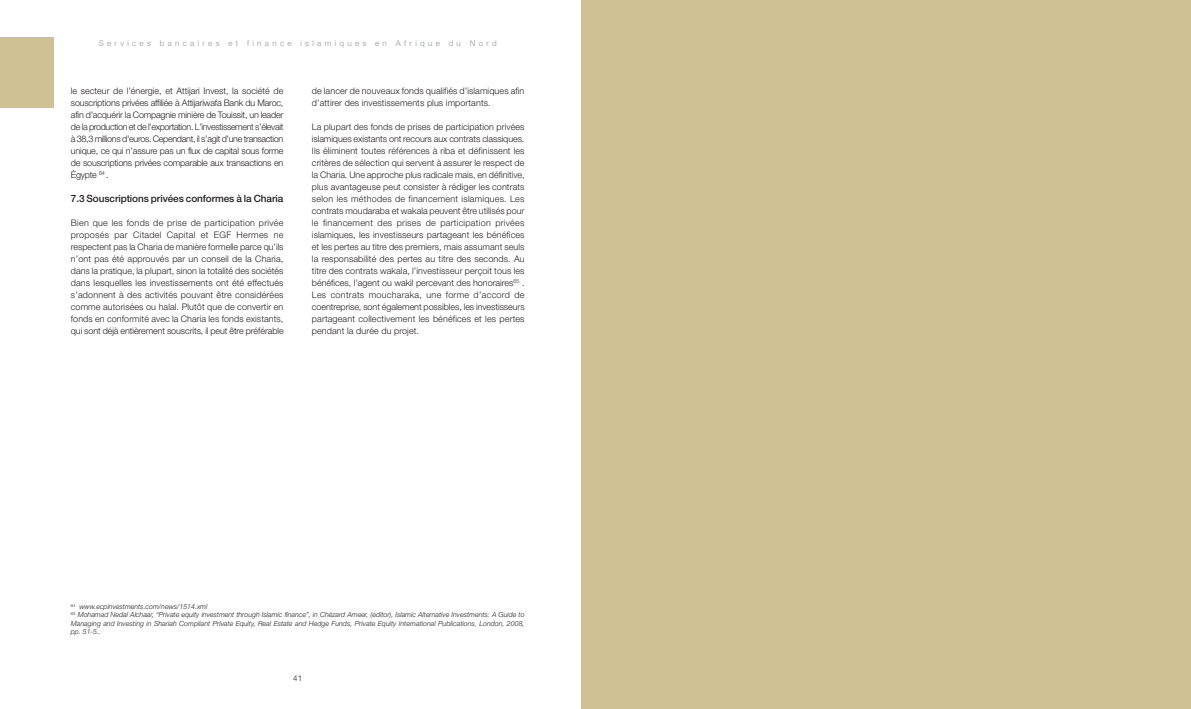
<style>
.page{position:relative;width:1191px;height:709px;background:#fff}
.page>*{position:absolute;margin:0;border:0;box-sizing:border-box;transform-origin:0 0}
.t1{font:500 10px "Helvetica Neue";letter-spacing:-.01em;color:#231f20}
.t2{font:300 9px/12px "Helvetica Neue";letter-spacing:.01em;color:#231f20;text-align:justify}
.t3{font:300 8px "Helvetica Neue";letter-spacing:.415em;color:#939598}
.t4{font:300 8px "Helvetica Neue";color:#231f20}
.t5{font:italic 300 7px/8.4px "Helvetica Neue";color:#231f20}
</style>
<div class="page">
<div style="left:581px;top:0;width:610px;height:709px;background:#cfc193"></div>
<div style="left:0;top:37px;width:54px;height:71px;background:#cfc193"></div>
<p class="t3" style="left:99px;top:40px;width:399px">Services bancaires et finance islamiques en Afrique du Nord</p>
<p class="t2" style="left:71px;top:86px;width:214px">le secteur de l’énergie, et Attijari Invest, la société de souscriptions privées affiliée à Attijariwafa Bank du Maroc, afin d’acquérir la Compagnie minière de Touissit, un leader de la production et de l’exportation. L’investissement s’élevait à 38,3 millions d’euros. Cependant, il s’agit d’une transaction unique, ce qui n’assure pas un flux de capital sous forme de souscriptions privées comparable aux transactions en Égypte <sup>64</sup> .</p>
<p class="t1" style="left:71px;top:195px;width:214px">7.3 Souscriptions privées conformes à la Charia</p>
<p class="t2" style="left:71px;top:218px;width:214px">Bien que les fonds de prise de participation privée proposés par Citadel Capital et EGF Hermes ne respectent pas la Charia de manière formelle parce qu’ils n’ont pas été approuvés par un conseil de la Charia, dans la pratique, la plupart, sinon la totalité des sociétés dans lesquelles les investissements ont été effectués s’adonnent à des activités pouvant être considérées comme autorisées ou halal. Plutôt que de convertir en fonds en conformité avec la Charia les fonds existants, qui sont déjà entièrement souscrits, il peut être préférable</p>
<p class="t2" style="left:312px;top:86px;width:214px">de lancer de nouveaux fonds qualifiés d’islamiques afin d’attirer des investissements plus importants.</p>
<p class="t2" style="left:312px;top:122px;width:214px">La plupart des fonds de prises de participation privées islamiques existants ont recours aux contrats classiques.<br>Ils éliminent toutes références à riba et définissent les critères de sélection qui servent à assurer le respect de la Charia. Une approche plus radicale mais, en définitive, plus avantageuse peut consister à rédiger les contrats selon les méthodes de financement islamiques. Les contrats moudaraba et wakala peuvent être utilisés pour le financement des prises de participation privées islamiques, les investisseurs partageant les bénéfices et les pertes au titre des premiers, mais assumant seuls la responsabilité des pertes au titre des seconds. Au titre des contrats wakala, l’investisseur perçoit tous les bénéfices, l’agent ou wakil percevant des honoraires<sup>65</sup> .<br>Les contrats moucharaka, une forme d’accord de coentreprise, sont également possibles, les investisseurs partageant collectivement les bénéfices et les pertes pendant la durée du projet.</p>
<p class="t5" style="left:71px;top:603px;width:455px"><sup>64</sup> www.ecpinvestments.com/news/1514.xml<br><sup>65</sup> Mohamad Nedal Alchaar, “Private equity investment through Islamic finance”, in Chézard Ameer, (editor), Islamic Alternative Investments: A Guide to Managing and Investing in Shariah Compliant Private Equity, Real Estate and Hedge Funds, Private Equity International Publications, London, 2008, pp. 51-5..</p>
<p class="t4" style="left:293px;top:675px;width:10px">41</p>
</div>
